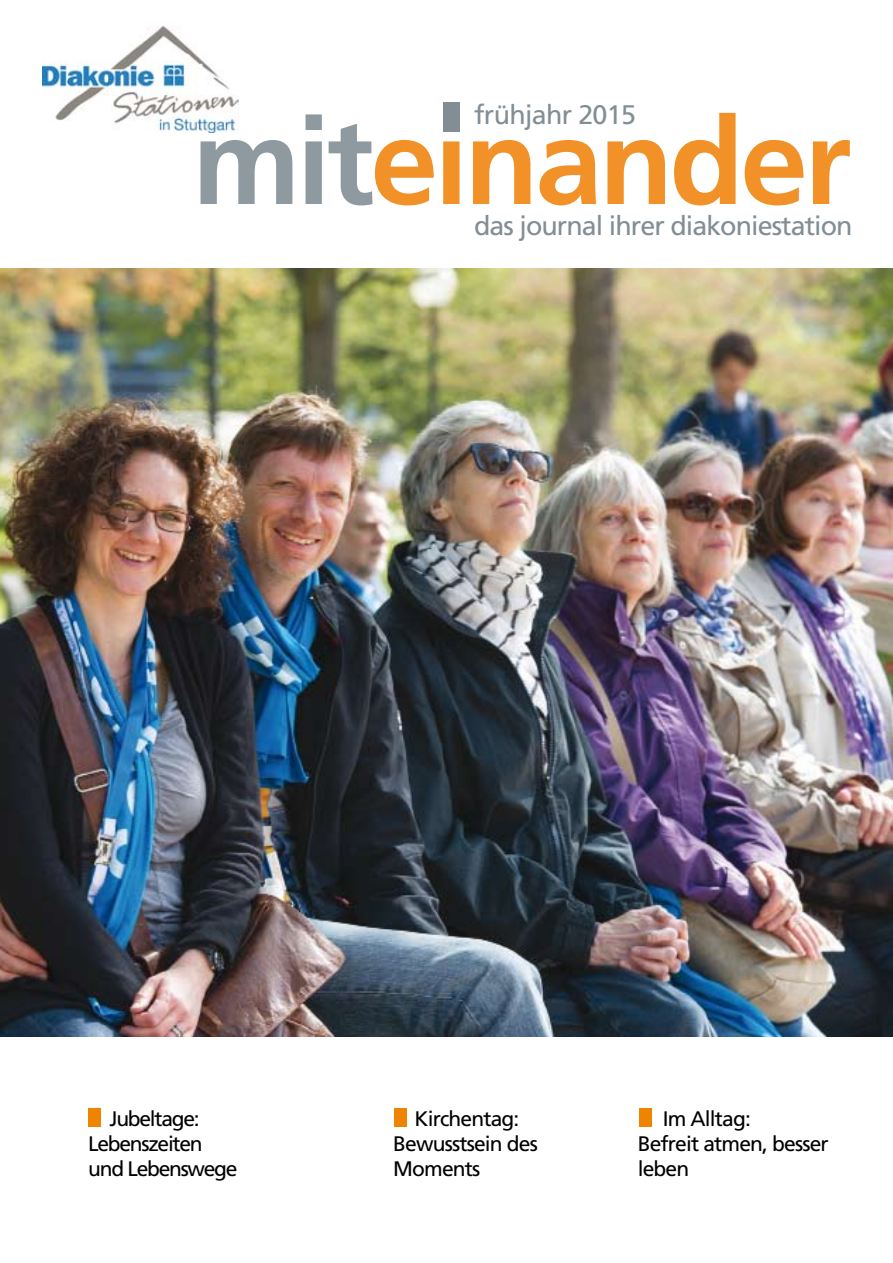
<style>
.page{position:relative;width:893px;height:1263px;background:#fff}
.page>*{position:absolute;margin:0;border:0;box-sizing:border-box;transform-origin:0 0}
.t1{font:700 121.5px "Frutiger LT Std";letter-spacing:-.03em;color:#f19127}
.t2{font:26.85px "Frutiger LT Std";letter-spacing:-.035em;color:#828d94}
.t3{font:21px/25.2px "Frutiger LT Std";letter-spacing:-.04em;color:#000}
.t4{font:21px/25.2px "Frutiger LT Std";letter-spacing:-.06em;color:#000}
.s1{color:#8e99a0}
</style>
<div class="page">
<div style="left:443px;top:102px;width:17px;height:29px;background:#828d94"></div>
<div style="left:88px;top:1108px;width:13px;height:19px;background:#ef8400"></div>
<div style="left:394px;top:1108px;width:13px;height:19px;background:#ef8400"></div>
<div style="left:639px;top:1108px;width:13px;height:19px;background:#ef8400"></div>
<img style="left:43px;top:26px;width:196px;height:106px">
<img style="left:0;top:269px;width:893px;height:767px">
<p class="t2" style="left:474px;top:99px;width:163px">frühjahr 2015</p>
<h1 class="t1" style="left:192px;top:90px;width:661px"><span class="s1">mit</span>einander</h1>
<p class="t2" style="left:474px;top:210px;width:380px">das journal ihrer diakoniestation</p>
<p class="t4" style="left:88px;top:1106px;width:151px;text-indent:21px">Jubeltage:<br>Lebenszeiten und Lebenswege</p>
<p class="t3" style="left:393px;top:1106px;width:146px;text-indent:21px">Kirchentag:<br>Bewusstsein des<br>Moments</p>
<p class="t3" style="left:638px;top:1106px;width:192px;text-indent:25px">Im Alltag:<br>Befreit atmen, besser leben</p>
</div>
